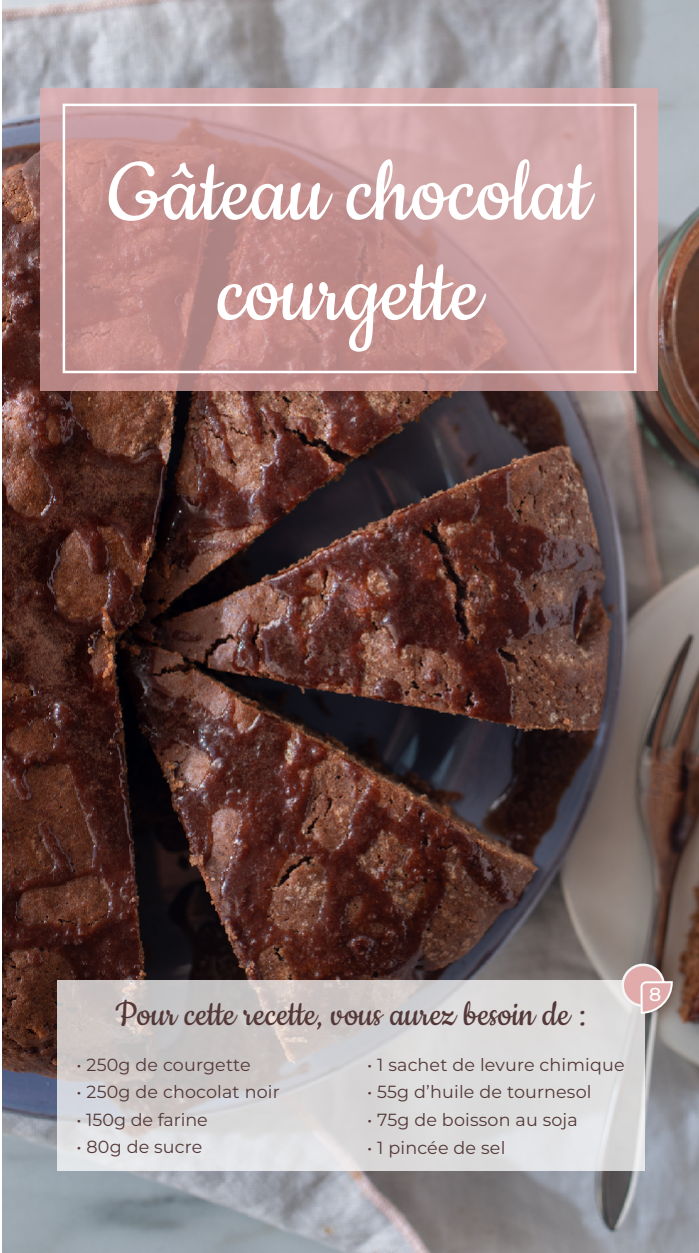
<style>
.page{position:relative;width:699px;height:1253px;background:#fff}
.page>*{position:absolute;margin:0;border:0;box-sizing:border-box;transform-origin:0 0}
.t1{font:100.25px/100.2px "Cookie";color:#fff;text-align:center}
.t2{font:40.12px "Cookie";color:#543838}
.t3{font:100 18.75px "Montserrat";color:#fff}
.t4{font:100 17.5px "Montserrat";letter-spacing:.01em;color:#543838}
</style>
<div class="page">
<img style="left:2px;top:0;width:696px;height:1253px">
<svg style="left:57px;top:980px;width:586px;height:190px;background:#d7d5d5"></svg>
<svg style="left:41px;top:89px;width:616px;height:302px;background:#c89998"></svg>
<div style="left:63px;top:104px;width:573px;height:269px;border:2px solid #fff"></div>
<svg style="left:617px;top:959px;width:55px;height:54px;background:#c6a9a7"></svg>
<h1 class="t1" style="left:109px;top:146px;width:482px">Gâteau chocolat courgette</h1>
<h2 class="t2" style="left:115px;top:993px;width:472px">Pour cette recette, vous aurez besoin de :</h2>
<p class="t4" style="left:76px;top:1053px;width:175px">• 250g de courgette</p>
<p class="t4" style="left:76px;top:1080px;width:205px">• 250g de chocolat noir</p>
<p class="t4" style="left:76px;top:1108px;width:133px">• 150g de farine</p>
<p class="t4" style="left:76px;top:1135px;width:127px">• 80g de sucre</p>
<p class="t4" style="left:367px;top:1053px;width:259px">• 1 sachet de levure chimique</p>
<p class="t4" style="left:367px;top:1080px;width:226px">• 55g d’huile de tournesol</p>
<p class="t4" style="left:367px;top:1108px;width:212px">• 75g de boisson au soja</p>
<p class="t4" style="left:367px;top:1135px;width:140px">• 1 pincée de sel</p>
<p class="t3" style="left:648px;top:982px;width:14px">8</p>
</div>
